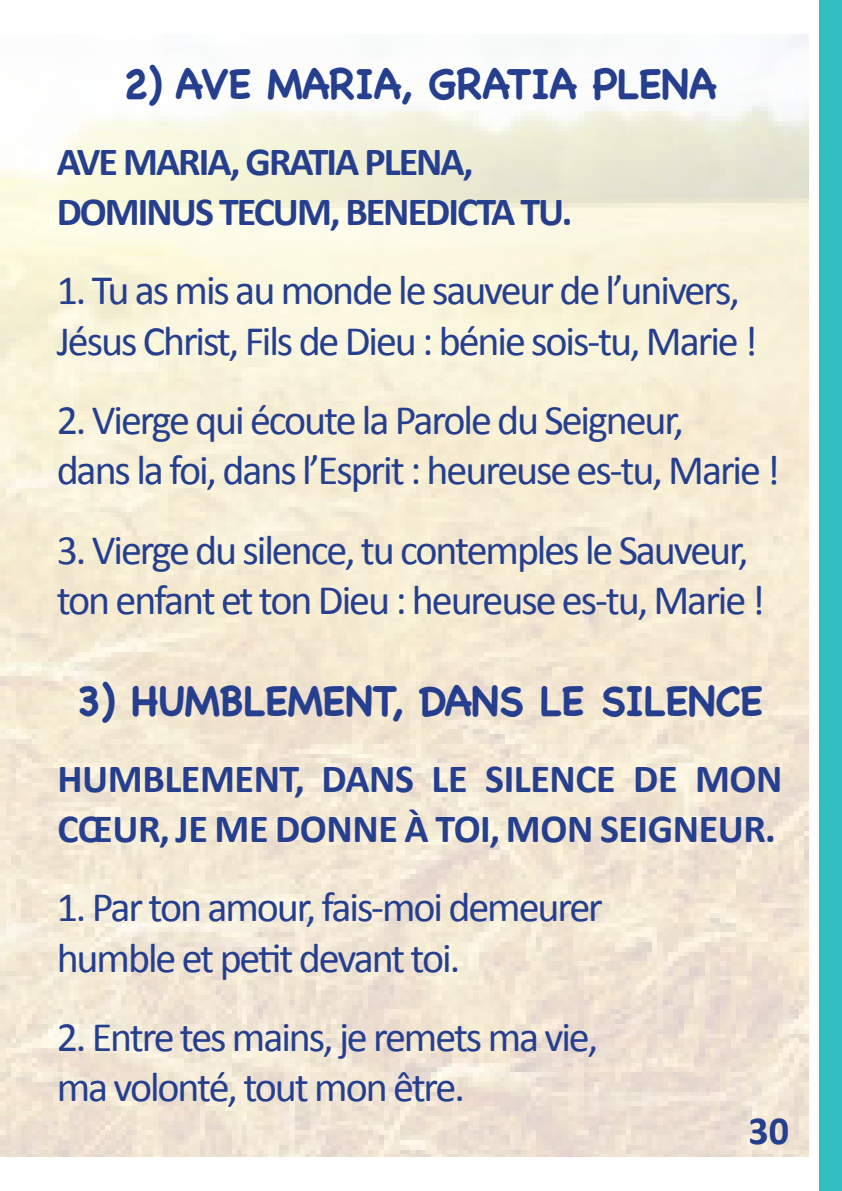
<style>
.page{position:relative;width:842px;height:1191px;background:#fff}
.page>*{position:absolute;margin:0;border:0;box-sizing:border-box;transform-origin:0 0}
.t1{font:42px/50.4px "Calibri";letter-spacing:-.05em;color:#253f8e}
.t2{font:700 42px "Chalkboard";letter-spacing:-.025em;color:#253f8e}
.t3{font:700 40px/50.4px "Calibri";letter-spacing:-.01em;color:#253f8e}
.t4{font:700 40px/50.4px "Calibri";letter-spacing:-.05em;color:#253f8e}
</style>
<div class="page">
<img style="left:0;top:34px;width:808px;height:1123px">
<div style="left:819px;top:0;width:23px;height:1191px;background:#30bec1"></div>
<p class="t2" style="left:123px;top:60px;width:595px">2) AVE MARIA, GRATIA PLENA</p>
<p class="t4" style="left:57px;top:137px;width:517px">AVE MARIA, GRATIA PLENA,<br>DOMINUS TECUM, BENEDICTA TU.</p>
<p class="t1" style="left:57px;top:265px;width:702px">1. Tu as mis au monde le sauveur de l’univers,<br>Jésus Christ, Fils de Dieu : bénie sois-tu, Marie !</p>
<p class="t1" style="left:57px;top:395px;width:725px">2. Vierge qui écoute la Parole du Seigneur,<br>dans la foi, dans l’Esprit : heureuse es-tu, Marie !</p>
<p class="t1" style="left:57px;top:524px;width:710px">3. Vierge du silence, tu contemples le Sauveur, ton enfant et ton Dieu : heureuse es-tu, Marie !</p>
<p class="t2" style="left:76px;top:677px;width:689px">3) HUMBLEMENT, DANS LE SILENCE</p>
<p class="t3" style="left:57px;top:753px;width:727px">HUMBLEMENT, DANS LE SILENCE DE MON<br>CŒUR, JE ME DONNE À TOI, MON SEIGNEUR.</p>
<p class="t1" style="left:57px;top:882px;width:548px">1. Par ton amour, fais-moi demeurer humble et petit devant toi.</p>
<p class="t1" style="left:57px;top:1012px;width:543px">2. Entre tes mains, je remets ma vie, ma volonté, tout mon être.</p>
<p class="t3" style="left:748px;top:1105px;width:42px">30</p>
</div>
